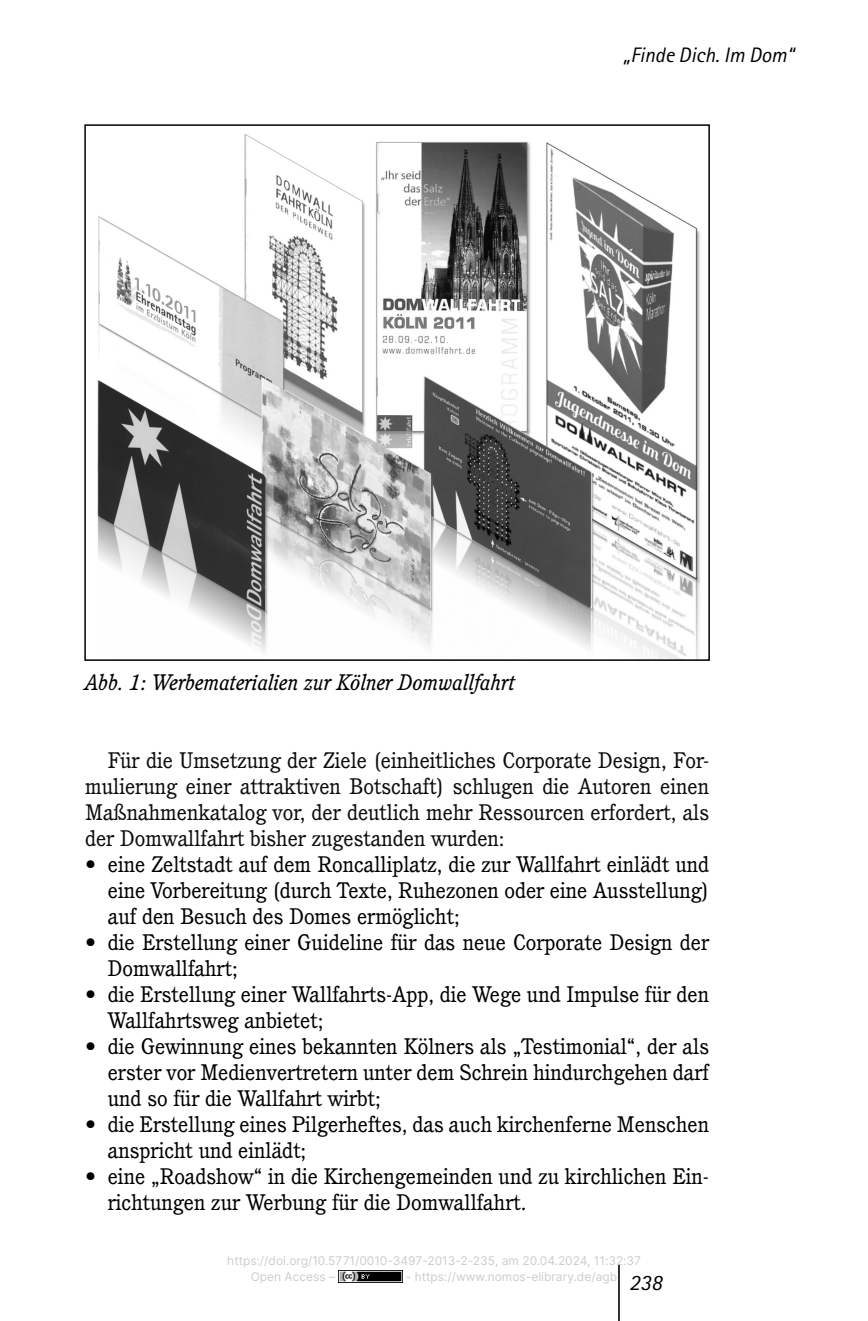
<style>
.page{position:relative;width:868px;height:1321px;background:#fff}
.page>*{position:absolute;margin:0;border:0;box-sizing:border-box;transform-origin:0 0}
.t1{font:22px/26px "Cushing Std";color:#000}
.t2{font:22px/26px "Cushing Std";color:#0d0d0d;text-align:justify}
.t3{font:italic 22px "Cushing Std";color:#000}
.t4{font:italic 22px "AT Rotis Sans Serif";color:#000}
.t5{font:italic 21px "AT Rotis Sans Serif";color:#000}
.t6{font:12px/16px "Inter";color:#ccc}
</style>
<div class="page">
<hr style="left:618px;top:1264px;width:1px;height:57px;background:#000">
<img style="left:97px;top:134px;width:603px;height:524px">
<div style="left:84px;top:124px;width:625px;height:537px;border:2px solid #000"></div>
<img style="left:338px;top:1271px;width:64px;height:12px">
<p class="t5" style="left:623px;top:43px;width:173px">„Finde Dich. Im Dom“</p>
<p class="t3" style="left:85px;top:668px;width:431px">Abb. 1: Werbematerialien zur Kölner Domwallfahrt</p>
<p class="t2" style="left:85px;top:747px;width:625px;text-indent:23px">Für die Umsetzung der Ziele (einheitliches Corporate Design, For&shy;mulierung einer attraktiven Botschaft) schlugen die Autoren einen Maßnahmenkatalog vor, der deutlich mehr Ressourcen erfordert, als der Domwallfahrt bisher zugestanden wurden:</p>
<p class="t1" style="left:108px;top:851px;width:602px;text-align:justify;text-indent:-23px">• eine Zeltstadt auf dem Roncalliplatz, die zur Wallfahrt einlädt und eine Vorbereitung (durch Texte, Ruhezonen oder eine Ausstellung) auf den Besuch des Domes ermöglicht;</p>
<p class="t1" style="left:108px;top:929px;width:602px;text-indent:-23px">• die Erstellung einer Guideline für das neue Corporate Design der<br>Domwallfahrt;</p>
<p class="t1" style="left:108px;top:981px;width:602px;text-indent:-23px">• die Erstellung einer Wallfahrts-App, die Wege und Impulse für den<br>Wallfahrtsweg anbietet;</p>
<p class="t1" style="left:108px;top:1033px;width:602px;text-align:justify;text-indent:-23px">• die Gewinnung eines bekannten Kölners als „Testimonial“, der als erster vor Medienvertretern unter dem Schrein hindurchgehen darf und so für die Wallfahrt wirbt;</p>
<p class="t1" style="left:108px;top:1111px;width:602px;text-indent:-23px">• die Erstellung eines Pilgerheftes, das auch kirchenferne Menschen anspricht und einlädt;</p>
<p class="t1" style="left:108px;top:1163px;width:602px;text-indent:-23px">• eine „Roadshow“ in die Kirchengemeinden und zu kirchlichen Ein&shy;richtungen zur Werbung für die Domwallfahrt.</p>
<p class="t6" style="left:251px;top:1253px;width:392px;text-indent:-23px">https://doi.org/10.5771/0010-3497-2013-2-235, am 20.04.2024, 11:32:37<br>Open Access –</p>
<p class="t6" style="left:406px;top:1269px;width:213px">- https://www.nomos-elibrary.de/agb</p>
<p class="t4" style="left:629px;top:1269px;width:34px">238</p>
</div>
